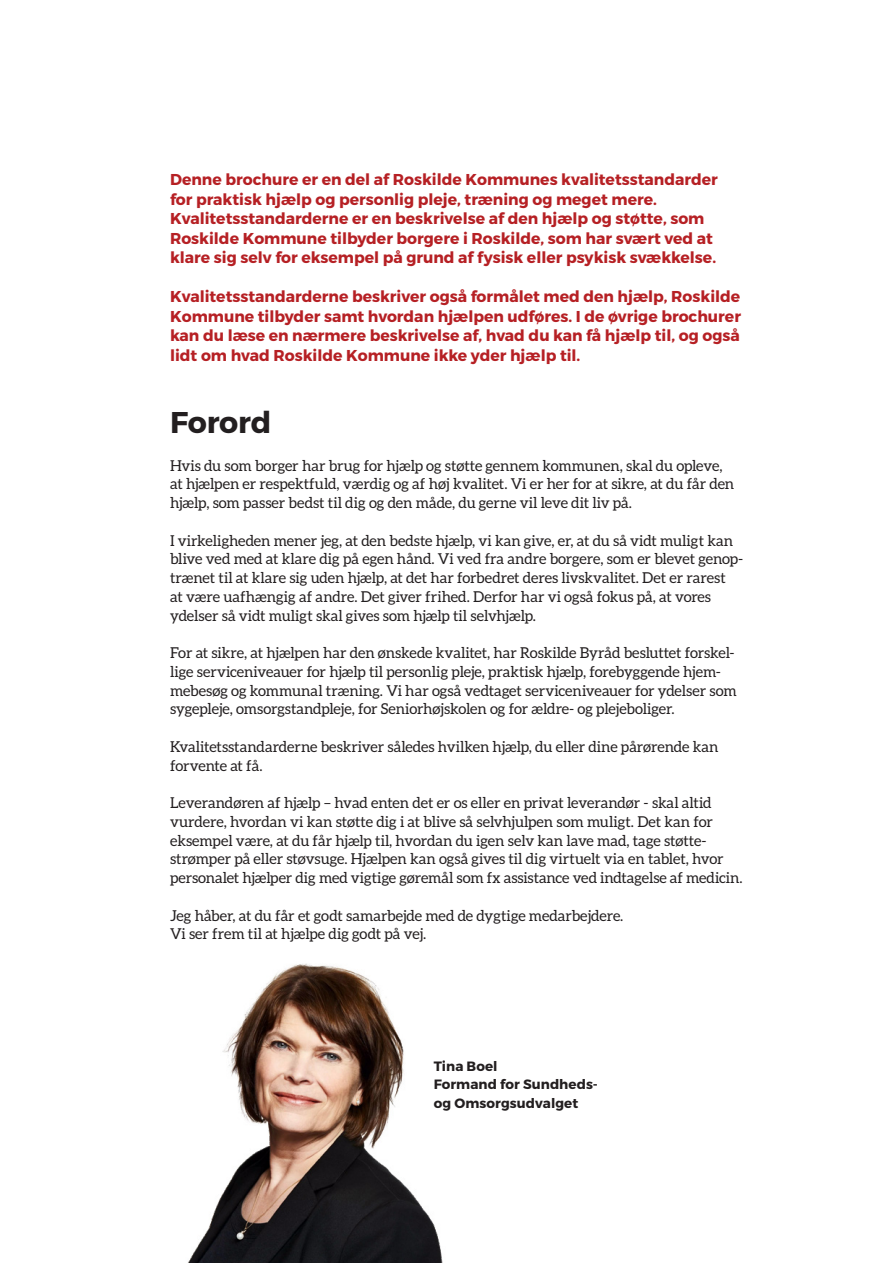
<style>
.page{position:relative;width:893px;height:1263px;background:#fff}
.page>*{position:absolute;margin:0;border:0;box-sizing:border-box;transform-origin:0 0}
.Over_lille{font:700 30px "Montserrat";letter-spacing:-.01em;color:#231f20}
.Brød{font:700 15.75px "Montserrat";color:#b62024}
.Over_lille-2{font:15px/18.8px "Aleo";letter-spacing:-.005em;color:#231f20}
.Over_lille-3{font:700 13.5px "Montserrat";letter-spacing:.005em;color:#231f20}
</style>
<div class="page">
<img style="left:188px;top:963px;width:255px;height:300px">
<p class="Brød" style="left:170px;top:170px;width:549px">Denne brochure er en del af Roskilde Kommunes kvalitetsstandarder</p>
<p class="Brød" style="left:170px;top:189px;width:488px">for praktisk hjælp og personlig pleje, træning og meget mere.</p>
<p class="Brød" style="left:170px;top:209px;width:536px">Kvalitetsstandarderne er en beskrivelse af den hjælp og støtte, som</p>
<p class="Brød" style="left:170px;top:228px;width:544px">Roskilde Kommune tilbyder borgere i Roskilde, som har svært ved at</p>
<p class="Brød" style="left:170px;top:248px;width:548px">klare sig selv for eksempel på grund af fysisk eller psykisk svækkelse.</p>
<p class="Brød" style="left:170px;top:287px;width:572px">Kvalitetsstandarderne beskriver også formålet med den hjælp, Roskilde</p>
<p class="Brød" style="left:170px;top:306px;width:572px">Kommune tilbyder samt hvordan hjælpen udføres. I de øvrige brochurer</p>
<p class="Brød" style="left:170px;top:326px;width:571px">kan du læse en nærmere beskrivelse af, hvad du kan få hjælp til, og også</p>
<p class="Brød" style="left:170px;top:345px;width:412px">lidt om hvad Roskilde Kommune ikke yder hjælp til.</p>
<p class="Over_lille" style="left:170px;top:404px;width:103px">Forord</p>
<p class="Over_lille-2" style="left:170px;top:456px;width:566px">Hvis du som borger har brug for hjælp og støtte gennem kommunen, skal du opleve, at hjælpen er respektfuld, værdig og af høj kvalitet. Vi er her for at sikre, at du får den hjælp, som passer bedst til dig og den måde, du gerne vil leve dit liv på.</p>
<p class="Over_lille-2" style="left:170px;top:531px;width:575px">I virkeligheden mener jeg, at den bedste hjælp, vi kan give, er, at du så vidt muligt kan blive ved med at klare dig på egen hånd. Vi ved fra andre borgere, som er blevet genop&shy;trænet til at klare sig uden hjælp, at det har forbedret deres livskvalitet. Det er rarest<br>at være uafhængig af andre. Det giver frihed. Derfor har vi også fokus på, at vores ydelser så vidt muligt skal gives som hjælp til selvhjælp.</p>
<p class="Over_lille-2" style="left:170px;top:643px;width:568px">For at sikre, at hjælpen har den ønskede kvalitet, har Roskilde Byråd besluttet forskel&shy;lige serviceniveauer for hjælp til personlig pleje, praktisk hjælp, forebyggende hjem&shy;mebesøg og kommunal træning. Vi har også vedtaget serviceniveauer for ydelser som sygepleje, omsorgstandpleje, for Seniorhøjskolen og for ældre- og plejeboliger.</p>
<p class="Over_lille-2" style="left:170px;top:737px;width:550px">Kvalitetsstandarderne beskriver således hvilken hjælp, du eller dine pårørende kan forvente at få.</p>
<p class="Over_lille-2" style="left:170px;top:793px;width:543px">Leverandøren af hjælp – hvad enten det er os eller en privat leverandør - skal altid</p>
<p class="Over_lille-2" style="left:170px;top:812px;width:574px">vurdere, hvordan vi kan støtte dig i at blive så selvhjulpen som muligt. Det kan for eksempel være, at du får hjælp til, hvordan du igen selv kan lave mad, tage støtte&shy;strømper på eller støvsuge. Hjælpen kan også gives til dig virtuelt via en tablet, hvor personalet hjælper dig med vigtige gøremål som fx assistance ved indtagelse af medicin.</p>
<p class="Over_lille-2" style="left:170px;top:906px;width:455px">Jeg håber, at du får et godt samarbejde med de dygtige medarbejdere.</p>
<p class="Over_lille-2" style="left:170px;top:924px;width:258px">Vi ser frem til at hjælpe dig godt på vej.</p>
<p class="Over_lille-3" style="left:434px;top:1057px;width:65px">Tina Boel</p>
<p class="Over_lille-3" style="left:434px;top:1076px;width:166px">Formand for Sundheds-</p>
<p class="Over_lille-3" style="left:434px;top:1095px;width:146px">og Omsorgsudvalget</p>
</div>
